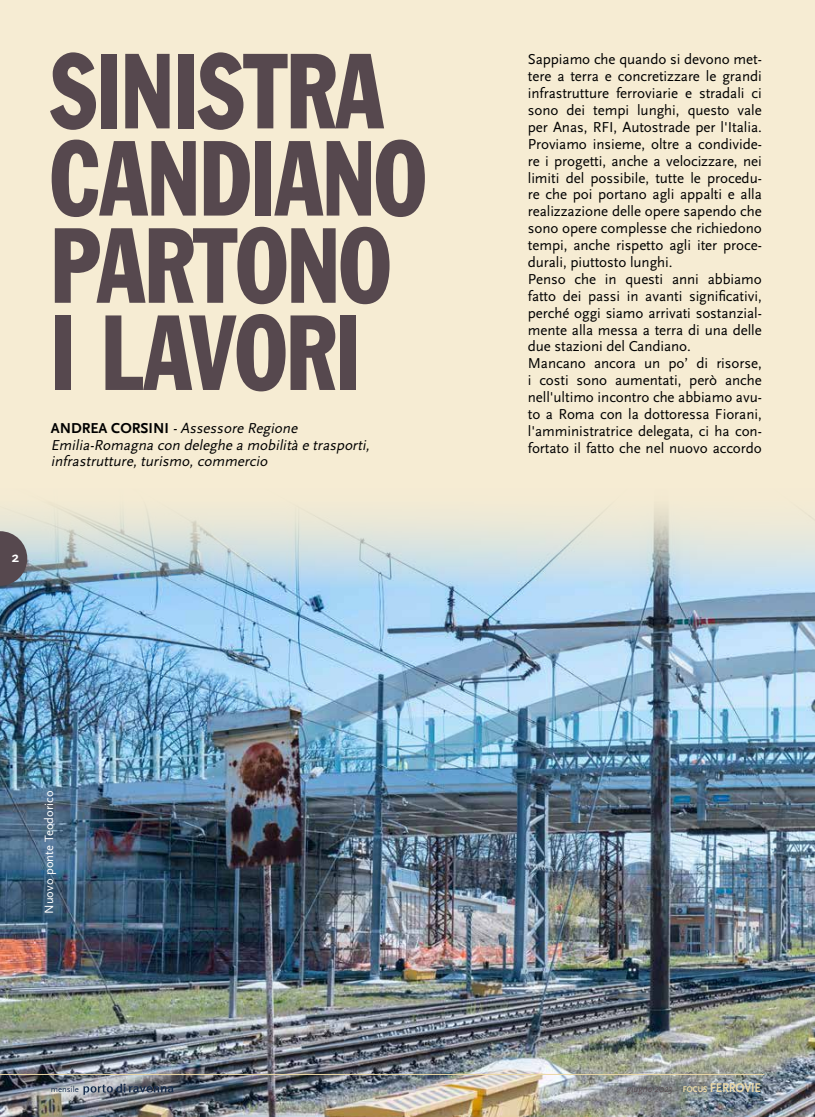
<style>
.page{position:relative;width:815px;height:1117px;background:#fff}
.page>*{position:absolute;margin:0;border:0;box-sizing:border-box;transform-origin:0 0}
.t1{font:condensed 104.62px/87.1px "Franklin Gothic";color:#56484e;scale:.85 1}
.t2{font:15px/16.9px "Scala Sans";letter-spacing:-.005em;color:#000}
.t3{font:italic 15px/16.9px "Scala Sans";color:#000}
.t4{font:700 15px "Scala Sans";color:#fff}
.t5{font:12.5px "Scala Sans";letter-spacing:.005em;color:#fff}
.t6{font:italic 9.88px "Scala Sans";color:#56484e;scale:.9 1}
.t7{font:8.62px "Scala Sans";color:#182d4d}
.s1{font-weight:700;font-style:normal}
.s2{font-weight:700;font-style:normal;font-size:8.75px;color:#ecd9a6}
.s3{font-weight:700;font-style:normal;font-size:13.38px;color:#ecd9a6}
</style>
<div class="page">
<div style="left:0;top:0;width:815px;height:1116px;background:#f6ecd3"></div>
<img style="left:0;top:504px;width:815px;height:612px">
<svg style="left:83px;top:1083px;width:91px;height:11px"></svg>
<hr style="left:0;top:1073px;width:764px;height:1px;background:#ecd9a6">
<svg style="left:0;top:531px;width:27px;height:54px"></svg>
<h1 class="t1" style="left:51px;top:46px;width:443px">SINISTRA<br>CANDIANO<br>PARTONO<br>I LAVORI</h1>
<p class="t2" style="left:528px;top:51px;width:235px">Sappiamo che quando si devono met&shy;tere a terra e concretizzare le grandi infrastrutture ferroviarie e stradali ci sono dei tempi lunghi, questo vale per Anas, RFI, Autostrade per l'Italia.<br>Proviamo insieme, oltre a condivide&shy;re i progetti, anche a velocizzare, nei limiti del possibile, tutte le procedu&shy;re che poi portano agli appalti e alla realizzazione delle opere sapendo che sono opere complesse che richiedono tempi, anche rispetto agli iter proce&shy;durali, piuttosto lunghi.<br>Penso che in questi anni abbiamo fatto dei passi in avanti significativi, perché oggi siamo arrivati sostanzial&shy;mente alla messa a terra di una delle due stazioni del Candiano.<br>Mancano ancora un po’ di risorse, i costi sono aumentati, però anche nell'ultimo incontro che abbiamo avu&shy;to a Roma con la dottoressa Fiorani, l'amministratrice delegata, ci ha con&shy;fortato il fatto che nel nuovo accordo</p>
<p class="t3" style="left:51px;top:419px;width:323px"><span class="s1">A N D R EA CO RS I N I</span> -Assessore Regione<br>Emilia-Romagna con deleghe a mobilità e trasporti, infrastrutture,turismo,commercio</p>
<p class="t4" style="left:12px;top:549px;width:9px">2</p>
<p class="t5" style="left:42px;top:913px;width:125px;rotate:-90deg">Nuovo ponte Teodorico</p>
<p class="t7" style="left:51px;top:1084px;width:30px">mensile</p>
<p class="t6" style="left:627px;top:1083px;width:151px">giugno 2023 <span class="s2">FOCUS</span> <span class="s3">FERROVIE</span></p>
</div>
